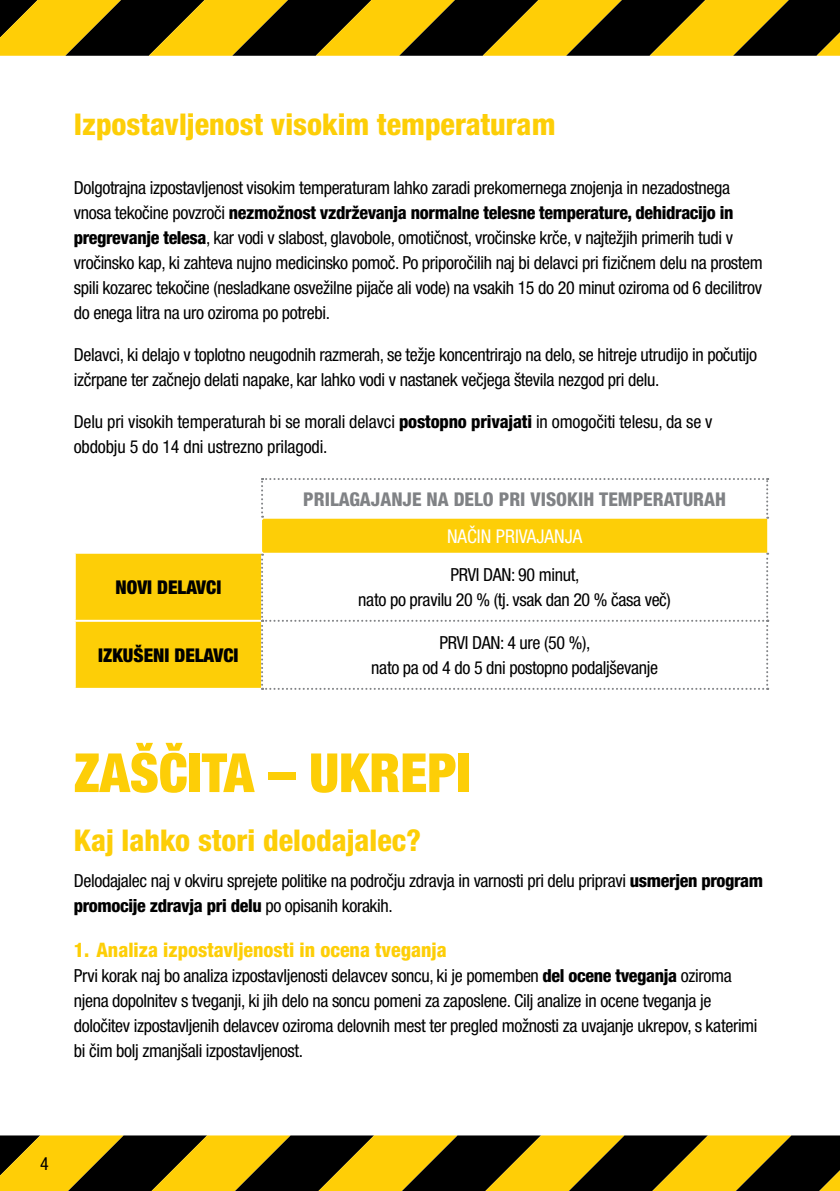
<style>
.page{position:relative;width:840px;height:1191px;background:#fff}
.page>*{position:absolute;margin:0;border:0;box-sizing:border-box;transform-origin:0 0}
.t1{font:900 condensed 54px "Helvetica Neue LT Pro";color:#fdce07}
.t2{font:800 condensed 30px "Helvetica Neue LT Pro";color:#fdce07}
.t3{font:800 condensed 20px "Helvetica Neue LT Pro";color:#fdce07}
.t4{font:800 condensed 19px "Helvetica Neue LT Pro";color:#808285}
.t5{font:900 condensed 19px "Helvetica Neue LT Pro";color:#000}
.t6{font:condensed 19px "Helvetica Neue LT Pro";color:#fff}
.t7{font:condensed 18px/25px "Helvetica Neue LT Pro";letter-spacing:-.02em;color:#000}
.s1{font-weight:800}
</style>
<div class="page">
<svg style="left:0;top:0;width:839px;height:56px"></svg>
<svg style="left:0;top:1135px;width:839px;height:56px"></svg>
<svg style="left:76px;top:519px;width:690px;height:169px;fill:#fdce07"></svg>
<hr style="left:74px;top:620px;width:187px;height:2px;background:#fff">
<hr style="left:74px;top:518px;width:189px;height:2px;background:#fff">
<hr style="left:74px;top:552px;width:189px;height:2px;background:#fff">
<svg style="left:261px;top:478px;width:506px;height:41px"></svg>
<svg style="left:261px;top:553px;width:506px;height:137px"></svg>
<h2 class="t2" style="left:74px;top:106px;width:483px">Izpostavljenost visokim temperaturam</h2>
<p class="t7" style="left:74px;top:175px;width:690px">Dolgotrajna izpostavljenost visokim temperaturam lahko zaradi prekomernega znojenja in nezadostnega vnosa tekočine povzroči <span class="s1">nezmožnost vzdrževanja normalne telesne temperature, dehidracijo in pregrevanje telesa</span>, kar vodi v slabost, glavobole, omotičnost, vročinske krče, v najtežjih primerih tudi v vročinsko kap, ki zahteva nujno medicinsko pomoč. Po priporočilih naj bi delavci pri fizičnem delu na prostem spili kozarec tekočine (nesladkane osvežilne pijače ali vode) na vsakih 15 do 20 minut oziroma od 6 decilitrov do enega litra na uro oziroma po potrebi.</p>
<p class="t7" style="left:74px;top:342px;width:684px">Delavci, ki delajo v toplotno neugodnih razmerah, se težje koncentrirajo na delo, se hitreje utrudijo in počutijo izčrpane ter začnejo delati napake, kar lahko vodi v nastanek večjega števila nezgod pri delu.</p>
<p class="t7" style="left:74px;top:409px;width:640px">Delu pri visokih temperaturah bi se morali delavci <span class="s1">postopno privajati</span> in omogočiti telesu, da se v obdobju 5 do 14 dni ustrezno prilagodi.</p>
<p class="t4" style="left:303px;top:487px;width:424px">PRILAGAJANJE NA DELO PRI VISOKIH TEMPERATURAH</p>
<p class="t6" style="left:446px;top:525px;width:137px">NAČIN PRIVAJANJA</p>
<p class="t5" style="left:115px;top:575px;width:107px">NOVI DELAVCI</p>
<p class="t7" style="left:358px;top:562px;width:314px;text-align:center">PRVI DAN: 90 minut,<br>nato po pravilu 20 % (tj. vsak dan 20 % časa več)</p>
<p class="t5" style="left:98px;top:643px;width:142px">IZKUŠENI DELAVCI</p>
<p class="t7" style="left:371px;top:630px;width:288px;text-align:center">PRVI DAN: 4 ure (50 %),<br>nato pa od 4 do 5 dni postopno podaljševanje</p>
<h1 class="t1" style="left:74px;top:739px;width:398px">ZAŠČITA – UKREPI</h1>
<h2 class="t2" style="left:74px;top:821px;width:349px">Kaj lahko stori delodajalec?</h2>
<p class="t7" style="left:74px;top:868px;width:690px">Delodajalec naj v okviru sprejete politike na področju zdravja in varnosti pri delu pripravi <span class="s1">usmerjen program promocije zdravja pri delu</span> po opisanih korakih.</p>
<p class="t3" style="left:74px;top:937px;width:374px">1. Analiza izpostavljenosti in ocena tveganja</p>
<p class="t7" style="left:74px;top:963px;width:685px">Prvi korak naj bo analiza izpostavljenosti delavcev soncu, ki je pomemben <span class="s1">del ocene tveganja</span> oziroma njena dopolnitev s tveganji, ki jih delo na soncu pomeni za zaposlene. Cilj analize in ocene tveganja je določitev izpostavljenih delavcev oziroma delovnih mest ter pregled možnosti za uvajanje ukrepov, s katerimi bi čim bolj zmanjšali izpostavljenost.</p>
<p class="t7" style="left:40px;top:1151px;width:10px">4</p>
</div>
